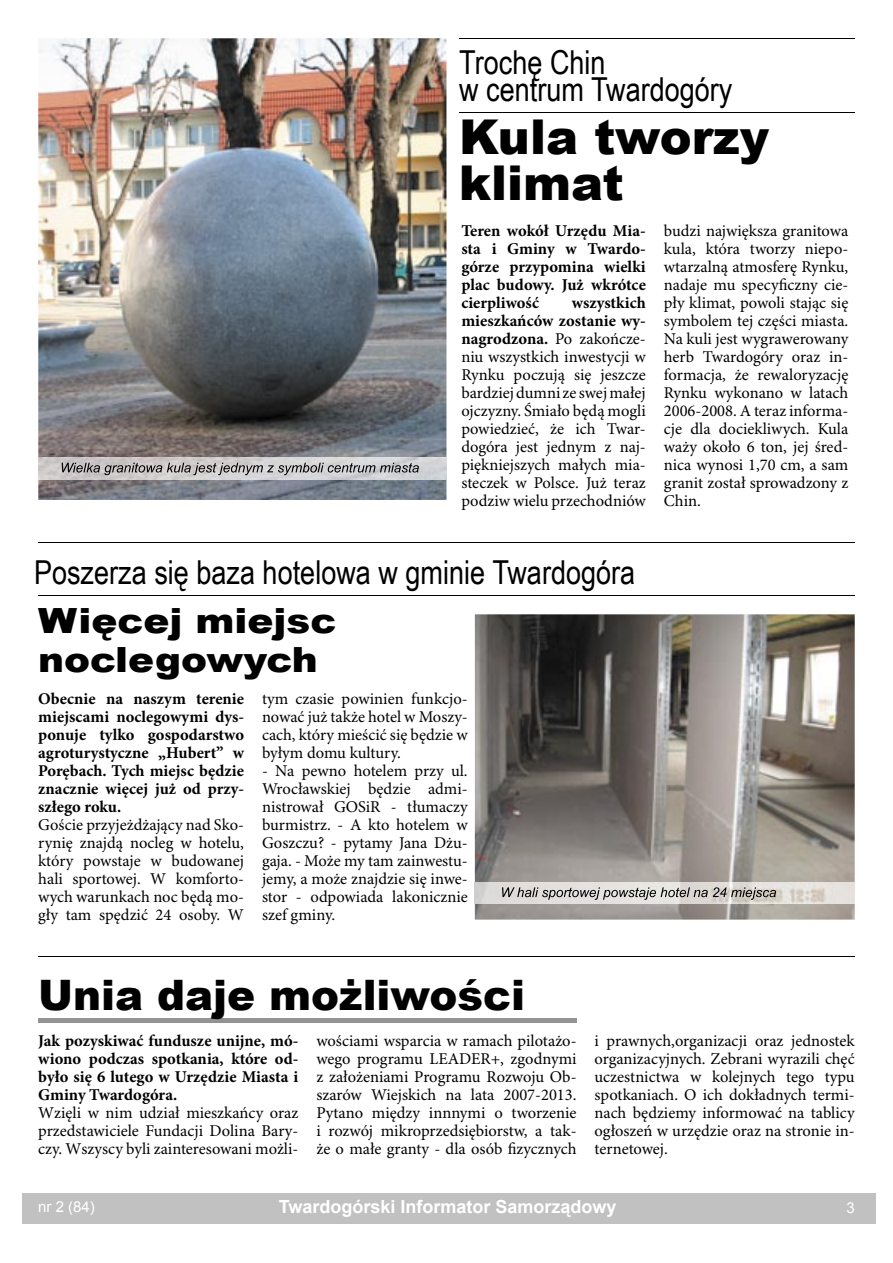
<style>
.page{position:relative;width:893px;height:1263px;background:#fff}
.page>*{position:absolute;margin:0;border:0;box-sizing:border-box;transform-origin:0 0}
.t1{font:900 48px/45px "Arial";color:#000}
.t2{font:900 42px "Arial";color:#000}
.t3{font:900 34.65px/39px "Arial";color:#000;scale:1.12 1}
.t4{font:33px/27px "Arial Narrow";color:#000}
.t5{font:700 18px "Arial";color:#fff}
.t6{font:16.5px/18px "Minion Pro";color:#000;text-align:justify}
.t7{font:700 16.5px/18px "Minion Pro";color:#000;text-align:justify}
.t8{font:15px "Arial";color:#fff}
.s1{font-weight:700}
</style>
<div class="page">
<div style="left:22px;top:1193px;width:853px;height:31px;background:#c1c1c1"></div>
<img style="left:38px;top:38px;width:408px;height:462px">
<img style="left:38px;top:458px;width:408px;height:21px">
<svg style="left:62px;top:463px;width:357px;height:12px;background:#a09ea0"></svg>
<hr style="left:459px;top:112px;width:396px;height:1px;background:#000">
<hr style="left:459px;top:38px;width:396px;height:1px;background:#000">
<img style="left:475px;top:614px;width:380px;height:305px">
<svg style="left:474px;top:882px;width:1px;height:22px"></svg>
<img style="left:475px;top:882px;width:380px;height:22px">
<svg style="left:502px;top:887px;width:274px;height:13px;background:#afaca9"></svg>
<hr style="left:38px;top:542px;width:817px;height:1px;background:#000">
<hr style="left:38px;top:596px;width:817px;height:1px;background:#000">
<hr style="left:38px;top:956px;width:817px;height:1px;background:#000">
<div style="left:38px;top:1018px;width:539px;height:5px;background:#939393"></div>
<h3 class="t4" style="left:459px;top:48px;width:275px">Trochę Chin<br>w centrum Twardogóry</h3>
<h1 class="t1" style="left:459px;top:113px;width:311px">Kula tworzy klimat</h1>
<p class="t7" style="left:461px;top:223px;width:186px">Teren wokół Urzędu Mia&shy;sta i Gminy w Twardo&shy;górze przypomina wielki plac budowy. Już wkrótce cierpliwość</p>
<p class="t6" style="left:664px;top:223px;width:186px">budzi największa granitowa kula, która tworzy niepo&shy;wtarzalną atmosferę Rynku, nadaje mu specyficzny cie&shy;pły klimat, powoli stając się symbolem tej części miasta.<br>Na kuli jest wygrawerowany herb Twardogóry oraz in&shy;formacja, że rewaloryzację Rynku wykonano w latach 2006-2008. A teraz informa&shy;cje dla dociekliwych. Kula waży około 6 ton, jej śred&shy;nica wynosi 1,70 cm, a sam granit został sprowadzony z Chin.</p>
<p class="t6" style="left:461px;top:295px;width:186px;text-indent:111px"><span class="s1">wszystkich mieszkańców zostanie wy&shy;nagrodzona.</span> Po zakończe&shy;niu wszystkich inwestycji w Rynku poczują się jeszcze bardziej dumni ze swej małej ojczyzny. Śmiało będą mogli powiedzieć, że ich Twar&shy;dogóra jest jednym z naj&shy;piękniejszych małych mia&shy;steczek w Polsce. Już teraz podziw wielu przechodniów</p>
<h3 class="t4" style="left:34px;top:558px;width:603px">Poszerza się baza hotelowa w gminie Twardogóra</h3>
<h3 class="t3" style="left:38px;top:600px;width:268px">Więcej miejsc noclegowych</h3>
<p class="t7" style="left:38px;top:691px;width:207px">Obecnie na naszym terenie miejscami noclegowymi dys&shy;ponuje tylko gospodarstwo agroturystyczne „Hubert” w Porębach. Tych miejsc będzie znacznie więcej już od przy&shy;szłego roku.</p>
<p class="t6" style="left:38px;top:817px;width:207px">Goście przyjeżdżający nad Sko&shy;rynię znajdą nocleg w hotelu, który powstaje w budowanej hali sportowej. W komforto&shy;wych warunkach noc będą mo&shy;gły tam spędzić 24 osoby. W</p>
<p class="t6" style="left:262px;top:691px;width:207px">tym czasie powinien funkcjo&shy;nować już także hotel w Moszy&shy;cach, który mieścić się będzie w byłym domu kultury.</p>
<p class="t6" style="left:262px;top:763px;width:207px">- Na pewno hotelem przy ul.<br>Wrocławskiej będzie admi&shy;nistrował GOSiR - tłumaczy burmistrz. - A kto hotelem w Goszczu? - pytamy Jana Dżu&shy;gaja. - Może my tam zainwestu&shy;jemy, a może znajdzie się inwe&shy;stor - odpowiada lakonicznie szef gminy.</p>
<h2 class="t2" style="left:38px;top:965px;width:488px">Unia daje możliwości</h2>
<p class="t7" style="left:38px;top:1033px;width:262px">Jak pozyskiwać fundusze unijne, mó&shy;wiono podczas spotkania, które od&shy;było się 6 lutego w Urzędzie Miasta i Gminy Twardogóra.</p>
<p class="t6" style="left:38px;top:1105px;width:262px">Wzięli w nim udział mieszkańcy oraz przedstawiciele Fundacji Dolina Bary&shy;czy. Wszyscy byli zainteresowani możli-</p>
<p class="t6" style="left:316px;top:1033px;width:262px">wościami wsparcia w ramach pilotażo&shy;wego programu LEADER+, zgodnymi z założeniami Programu Rozwoju Ob&shy;szarów Wiejskich na lata 2007-2013.<br>Pytano między innnymi o tworzenie i rozwój mikroprzedsiębiorstw, a tak&shy;że o małe granty - dla osób fizycznych</p>
<p class="t6" style="left:595px;top:1033px;width:262px">i prawnych,organizacji oraz jednostek organizacyjnych. Zebrani wyrazili chęć uczestnictwa w kolejnych tego typu spotkaniach. O ich dokładnych termi&shy;nach będziemy informować na tablicy ogłoszeń w urzędzie oraz na stronie in&shy;ternetowej.</p>
<p class="t8" style="left:38px;top:1196px;width:58px">nr 2 (84)</p>
<p class="t5" style="left:279px;top:1195px;width:339px">Twardogórski Informator Samorządowy</p>
<p class="t8" style="left:846px;top:1198px;width:10px">3</p>
</div>
